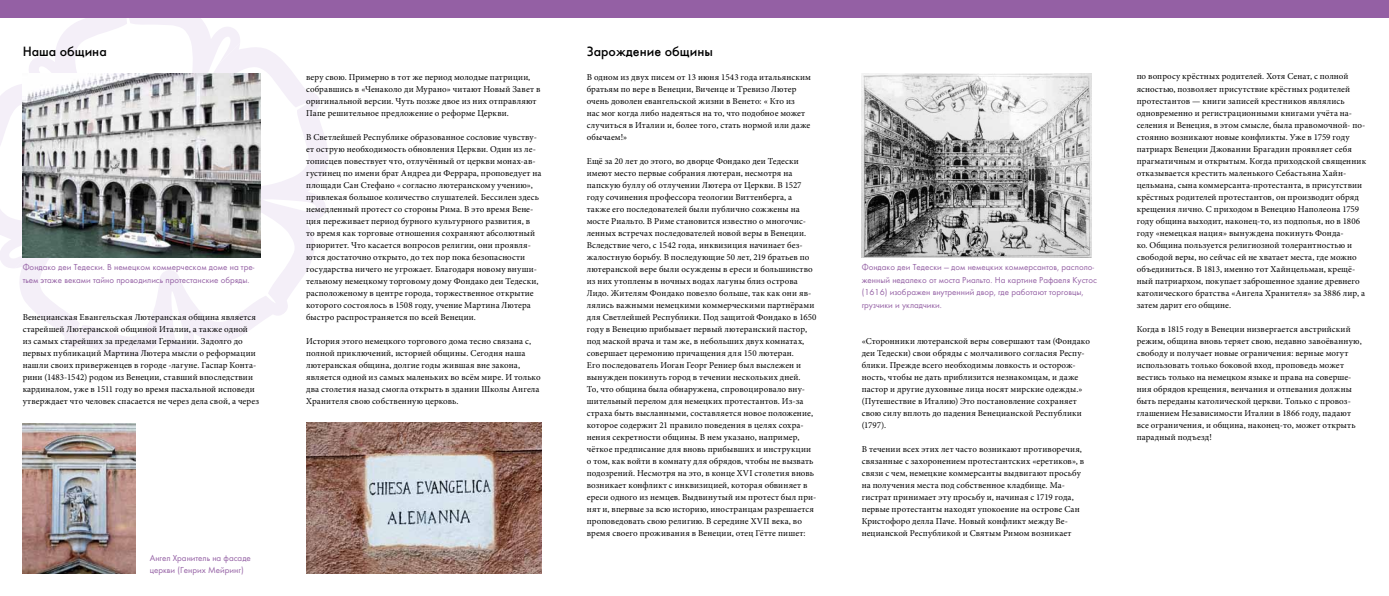
<style>
.page{position:relative;width:1389px;height:596px;background:#fff}
.page>*{position:absolute;margin:0;border:0;box-sizing:border-box;transform-origin:0 0}
.t1{font:500 14px "Futura TOT";color:#000}
.t2{font:9px/12px "Minion Pro";letter-spacing:.015em;color:#000}
.t3{font:9px/12.5px "Futura TOT Boo";color:#9460a4}
</style>
<div class="page">
<svg style="left:19px;top:47px;width:309px;height:309px"></svg>
<svg style="left:0;top:17px;width:241px;height:251px"></svg>
<div style="left:0;top:0;width:1389px;height:17px;background:#9460a4"></div>
<img style="left:23px;top:423px;width:112px;height:150px">
<img style="left:306px;top:422px;width:235px;height:151px">
<img style="left:23px;top:73px;width:238px;height:184px">
<img style="left:862px;top:73px;width:229px;height:184px">
<h1 class="t1" style="left:23px;top:43px;width:86px">Наша община</h1>
<p class="t3" style="left:23px;top:261px;width:233px">Фондако деи Тедески. В немецком коммерческом доме на тре&shy;тьем этаже веками тайно проводились протестанские обряды.</p>
<p class="t2" style="left:23px;top:311px;width:238px">Венецианская Евангельская Лютеранская община является старейшей Лютеранской общиной Италии, а также одной<br>из самых старейших за пределами Германии. Задолго до первых публикаций Мартина Лютера мысли о реформации нашли своих приверженцев в городе -лагуне. Гаспар Конта&shy;рини (1483-1542) родом из Венеции, ставший впоследствии кардиналом, уже в 1511 году во время пасхальной исповеди утверждает что человек спасается не через дела свой, а через</p>
<p class="t3" style="left:150px;top:551px;width:103px">Ангел Хранитель на фасаде церкви (Генрих Мейринг)</p>
<p class="t2" style="left:306px;top:71px;width:236px">веру свою. Примерно в тот же период молодые патриции, собравшись в «Ченаколо ди Мурано» читают Новый Завет в оригинальной версии. Чуть позже двое из них отправляют Папе решительное предложение о реформе Церкви.</p>
<p class="t2" style="left:306px;top:131px;width:237px">В Светлейшей Республике образованное сословие чувству&shy;ет острую необходимость обновления Церкви. Один из ле&shy;тописцев повествует что, отлучённый от церкви монах-ав&shy;густинец по имени брат Андреа ди Феррара, проповедует на площади Сан Стефано « согласно лютеранскому учению», привлекая большое количество слушателей. Бессилен здесь немедленный протест со стороны Рима. В это время Вене&shy;ция переживает период бурного культурного развития, в<br>то время как торговые отношения сохраняют абсолютный приоритет. Что касается вопросов религии, они проявля&shy;ются достаточно открыто, до тех пор пока безопасности государства ничего не угрожает. Благодаря новому внуши&shy;тельному немецкому торговому дому Фондако деи Тедески, расположеному в центре города, торжественное открытие которого состоялось в 1508 году, учение Мартина Лютера быстро распространяется по всей Венеции.</p>
<p class="t2" style="left:306px;top:335px;width:236px">История этого немецкого торгового дома тесно связана с, полной приключений, историей общины. Сегодня наша лютеранская община, долгие годы жившая вне закона, является одной из самых маленьких во всём мире. И только два столетия назад смогла открыть в здании Школы Ангела Хранителя свою собственную церковь.</p>
<h1 class="t1" style="left:587px;top:43px;width:128px">Зарождение общины</h1>
<p class="t2" style="left:587px;top:71px;width:226px">В одном из двух писем от 13 июня 1543 года итальянским братьям по вере в Венеции, Виченце и Тревизо Лютер очень доволен евангельской жизни в Венето: « Кто из<br>нас мог когда либо надеяться на то, что подобное может случиться в Италии и, более того, стать нормой или даже обычаем!»</p>
<p class="t2" style="left:587px;top:155px;width:231px">Ещё за 20 лет до этого, во дворце Фондако деи Тедески имеют место первые собрания лютеран, несмотря на папскую буллу об отлучении Лютера от Церкви. В 1527 году сочинения профессора теологии Виттенберга, а также его последователей были публично сожжены на мосте Риальто. В Риме становится известно о многочис&shy;ленных встречах последователей новой веры в Венеции.<br>Вследствие чего, с 1542 года, инквизиция начинает без&shy;жалостную борьбу. В последующие 50 лет, 219 братьев по лютеранской вере были осуждены в ереси и большинство из них утоплены в ночных водах лагуны близ острова Лидо. Жителям Фондако повезло больше, так как они яв&shy;лялись важными немецкими коммерческими партнёрами для Светлейшей Республики. Под защитой Фондако в 1650 году в Венецию прибывает первый лютеранский пастор, под маской врача и там же, в небольших двух комнатах, совершает церемонию причащения для 150 лютеран.<br>Его последователь Иоган Георг Рениер был выслежен и вынужден покинуть город в течении нескольких дней.<br>То, что община была обнаружена, спровоцировало вну&shy;шительный перелом для немецких протестантов. Из-за страха быть высланными, составляется новое положение, которое содержит 21 правило поведения в целях сохра&shy;нения секретности общины. В нем указано, например, чёткое предписание для вновь прибывших и инструкции о том, как войти в комнату для обрядов, чтобы не вызвать подозрений. Несмотря на это, в конце XVI столетия вновь возникает конфликт с инквизицией, которая обвиняет в ереси одного из немцев. Выдвинутый им протест был при&shy;нят и, впервые за всю историю, иностранцам разрешается проповедовать свою религию. В середине XVII века, во время своего проживания в Венеции, отец Гётте пишет:</p>
<p class="t3" style="left:862px;top:261px;width:237px">Фондако деи Тедески — дом немецких коммерсантов, располо&shy;женный недалеко от моста Риальто. На картине Рафаеля Кустос (1616) изображен внутренний двор, где работают торговцы, грузчики и укладчики.</p>
<p class="t2" style="left:862px;top:335px;width:230px">«Сторонники лютеранской веры совершают там (Фондако деи Тедески) свои обряды с молчаливого согласия Респу&shy;блики. Прежде всего необходимы ловкость и осторож&shy;ность, чтобы не дать приблизится незнакомцам, и даже пастор и другие духовные лица носят мирские одежды.» (Путешествие в Италию) Это постановление сохраняет свою силу вплоть до падения Венецианской Республики (1797).</p>
<p class="t2" style="left:862px;top:443px;width:224px">В течении всех этих лет часто возникают противоречия, связанные с захоронением протестантских «еретиков», в связи с чем, немецкие коммерсанты выдвигают просьбу на получения места под собственное кладбище. Ма&shy;гистрат принимает эту просьбу и, начиная с 1719 года, первые протестанты находят упокоение на острове Сан Кристофоро делла Паче. Новый конфликт между Ве&shy;нецианской Республикой и Святым Римом возникает</p>
<p class="t2" style="left:1137px;top:71px;width:231px">по вопросу крёстных родителей. Хотя Сенат, с полной ясностью, позволяет присутствие крёстных родителей протестантов — книги записей крестников являлись одновременно и регистрационными книгами учёта на&shy;селения и Венеция, в этом смысле, была правомочной- по&shy;стоянно возникают новые конфликты. Уже в 1759 году патриарх Венеции Джованни Брагадин проявляет себя прагматичным и открытым. Когда приходской священник отказывается крестить маленького Себастьяна Хайн&shy;цельмана, сына коммерсанта-протестанта, в присутствии крёстных родителей протестантов, он производит обряд крещения лично. С приходом в Венецию Наполеона 1759 году община выходит, наконец-то, из подполья, но в 1806 году «немецкая нация» вынуждена покинуть Фонда-<br>ко. Община пользуется религиозной толерантностью и свободой веры, но сейчас ей не хватает места, где можно объединиться. В 1813, именно тот Хайнцельман, крещё&shy;ный патриархом, покупает заброшенное здание древнего католического братства «Ангела Хранителя» за 3886 лир, а затем дарит его общине.</p>
<p class="t2" style="left:1137px;top:323px;width:227px">Когда в 1815 году в Венеции низвергается австрийский режим, община вновь теряет свою, недавно завоёванную, свободу и получает новые ограничения: верные могут использовать только боковой вход, проповедь может вестись только на немецком языке и права на соверше&shy;ния обрядов крещения, венчания и отпевания должны быть переданы католической церкви. Только с провоз&shy;глашением Независимости Италии в 1866 году, падают все ограничения, и община, наконец-то, может открыть парадный подъезд!</p>
</div>
